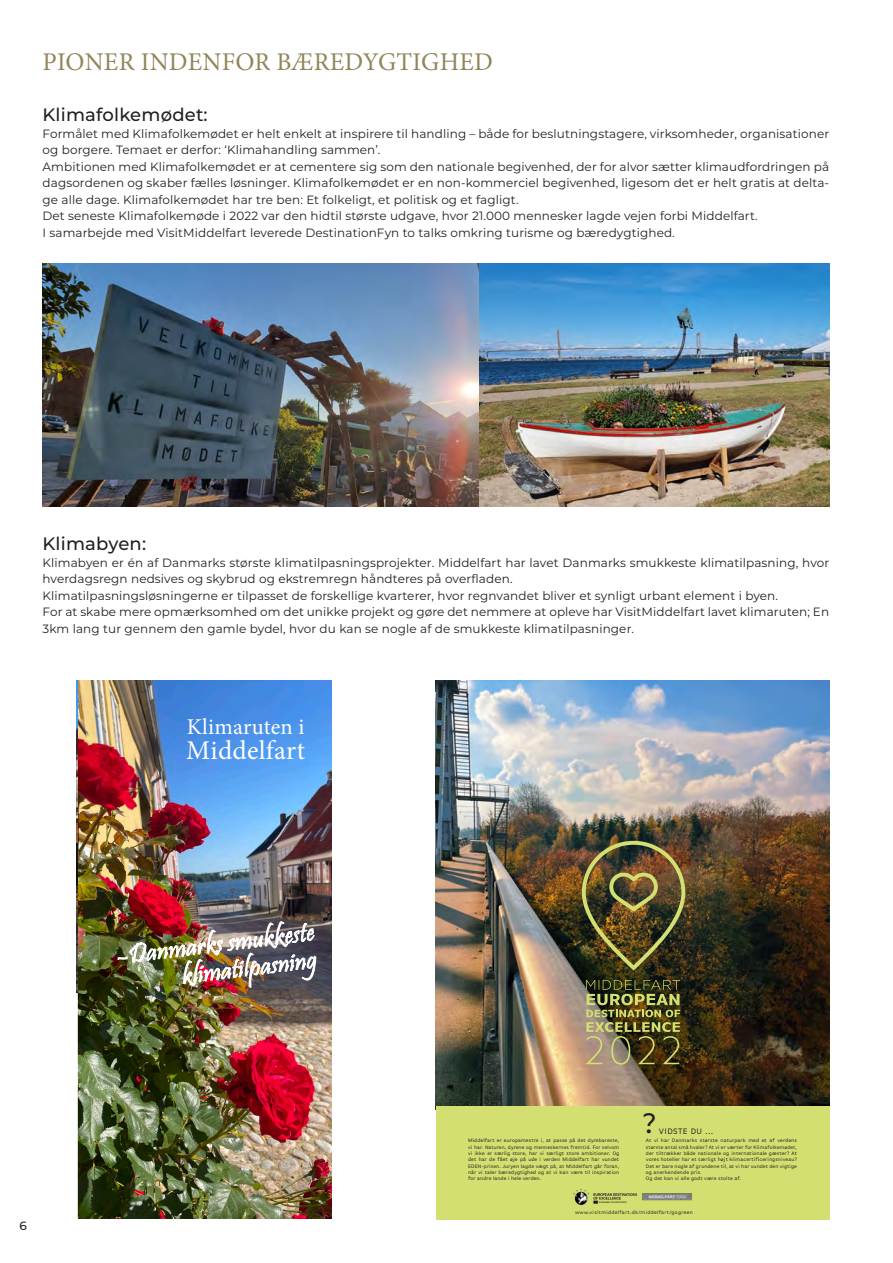
<style>
.page{position:relative;width:893px;height:1263px;background:#fff}
.page>*{position:absolute;margin:0;border:0;box-sizing:border-box;transform-origin:0 0}
.t1{font:30px "Basic Gothic Pro";color:#231f20}
.t2{font:27px "Minion Pro";letter-spacing:.01em;color:#fff}
.t3{font:25.5px "Minion Pro";letter-spacing:.01em;color:#91865b}
.t4{font:22.5px "Minion Pro";letter-spacing:.01em;color:#fff}
.t5{font:500 18px "Montserrat";letter-spacing:.01em;color:#231f20}
.t6{font:12px/16.5px "Montserrat";letter-spacing:.01em;color:#231f20}
.t7{font:500 12px "Montserrat";color:#231f20}
.t8{font:8.4px "Basic Gothic Pro";letter-spacing:.04em;color:#231f20}
.t9{font:5.25px/6.3px "Basic Gothic Pro";letter-spacing:.01em;color:#231f20;text-align:justify}
.t10{font:5.25px "Basic Gothic Pro";letter-spacing:.04em;color:#231f20}
</style>
<div class="page">
<img style="left:77px;top:680px;width:254px;height:538px">
<img style="left:77px;top:682px;width:1px;height:310px">
<img style="left:118px;top:921px;width:198px;height:69px">
<img style="left:43px;top:263px;width:786px;height:243px">
<div style="left:436px;top:1103px;width:393px;height:117px;background:#d3e071"></div>
<img style="left:573px;top:1189px;width:119px;height:17px">
<img style="left:436px;top:680px;width:393px;height:425px">
<img style="left:582px;top:841px;width:103px;height:129px">
<img style="left:586px;top:980px;width:94px;height:85px">
<p class="t3" style="left:43px;top:44px;width:452px">PIONER INDENFOR BÆREDYGTIGHED</p>
<p class="t5" style="left:43px;top:102px;width:167px">Klimafolkemødet:</p>
<p class="t6" style="left:43px;top:125px;width:788px">Formålet med Klimafolkemødet er helt enkelt at inspirere til handling – både for beslutningstagere, virksomheder, organisationer og borgere. Temaet er derfor: ‘Klimahandling sammen’.</p>
<p class="t6" style="left:43px;top:158px;width:788px;text-align:justify">Ambitionen med Klimafolkemødet er at cementere sig som den nationale begivenhed, der for alvor sætter klimaudfordringen på dagsordenen og skaber fælles løsninger. Klimafolkemødet er en non-kommerciel begivenhed, ligesom det er helt gratis at delta&shy;ge alle dage. Klimafolkemødet har tre ben: Et folkeligt, et politisk og et fagligt.</p>
<p class="t6" style="left:43px;top:207px;width:717px">Det seneste Klimafolkemøde i 2022 var den hidtil største udgave, hvor 21.000 mennesker lagde vejen forbi Middelfart.</p>
<p class="t6" style="left:43px;top:224px;width:634px">I samarbejde med VisitMiddelfart leverede DestinationFyn to talks omkring turisme og bæredygtighed.</p>
<p class="t5" style="left:43px;top:531px;width:105px">Klimabyen:</p>
<p class="t6" style="left:43px;top:554px;width:788px">Klimabyen er én af Danmarks største klimatilpasningsprojekter. Middelfart har lavet Danmarks smukkeste klimatilpasning, hvor hverdagsregn nedsives og skybrud og ekstremregn håndteres på overfladen.</p>
<p class="t6" style="left:43px;top:587px;width:737px">Klimatilpasningsløsningerne er tilpasset de forskellige kvarterer, hvor regnvandet bliver et synligt urbant element i byen.</p>
<p class="t6" style="left:43px;top:603px;width:788px">For at skabe mere opmærksomhed om det unikke projekt og gøre det nemmere at opleve har VisitMiddelfart lavet klimaruten; En<br>3km lang tur gennem den gamle bydel, hvor du kan se nogle af de smukkeste klimatilpasninger.</p>
<p class="t4" style="left:187px;top:712px;width:119px">Klimaruten i</p>
<p class="t2" style="left:186px;top:732px;width:120px">Middelfart</p>
<p class="t7" style="left:20px;top:1217px;width:9px">6</p>
<p class="t1" style="left:641px;top:1106px;width:17px">?</p>
<p class="t8" style="left:659px;top:1126px;width:56px">VIDSTE DU ...</p>
<p class="t9" style="left:468px;top:1137px;width:153px">Middelfart er europamestre i, at passe på det dyrebareste, vi har. Naturen, dyrene og menneskernes fremtid. For selvom vi ikke er særlig store, har vi særligt store ambitioner. Og det har de fået øje på ude i verden Middelfart har vundet EDEN-prisen. Juryen lagde vægt på, at Middelfart går foran, når vi taler bæredygtighed og at vi kan være til inspiration for andre lande i hele verden.</p>
<p class="t9" style="left:646px;top:1137px;width:153px;text-align:left">At vi har Danmarks største naturpark med et af verdens største antal små hvaler? At vi er værter for Klimafolkemødet, der tiltrækker både nationale og internationale gæster? At vores hoteller har et særligt højt klimacertificeringsniveau?<br>Det er bare nogle af grundene til, at vi har vundet den vigtige og anerkendende pris.<br>Og det kan vi alle godt være stolte af.</p>
<p class="t10" style="left:575px;top:1209px;width:119px">www.visitmiddelfart.dk/middelfart/gogreen</p>
</div>
